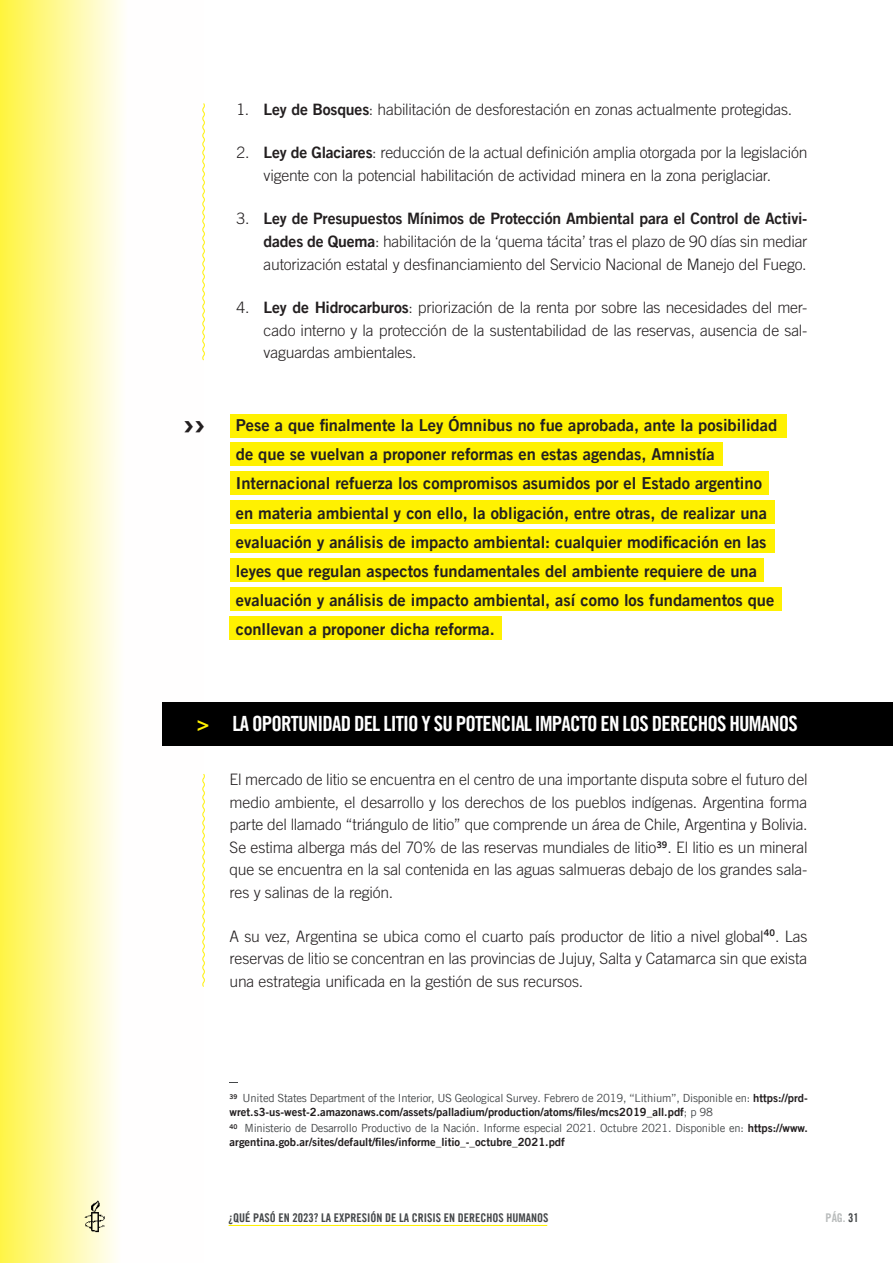
<style>
.page{position:relative;width:893px;height:1263px;background:#fff}
.page>*{position:absolute;margin:0;border:0;box-sizing:border-box;transform-origin:0 0}
.t1{font:36px "Amnesty Trade Gothic Bd 2";color:#231f20}
.t2{font:21px "Amnesty Trade Gothic Bd Cn 20";letter-spacing:-.04em;color:#fff}
.t3{font:16.5px/29.1px "Amnesty Trade Gothic Bd 2";color:#231f20}
.Galera{font:300 15.75px/22.5px "Amnesty Trade Gothic";letter-spacing:-.015em;color:#231f20;text-align:justify}
.t4{font:12px "Amnesty Trade Gothic Bd Cn 20";color:#444749}
.t5{font:12px "Amnesty Trade Gothic Bd Cn 20";color:#b9bcbc}
.t6{font:11.25px/13.5px "Amnesty Trade Gothic Bd 2";color:#231f20}
.t7{font:11.25px/13.5px "Amnesty Trade Gothic";letter-spacing:-.02em;color:#444749}
.s1{font-family:"Amnesty Trade Gothic Bd 2";font-weight:400}
.s2{color:#fff101}
.s3{font-family:"Amnesty Trade Gothic";color:#444749}
.s4{font-family:"Amnesty Trade Gothic Bd 2";color:#231f20}
.s5{color:#444749}
</style>
<div class="page">
<svg style="left:0;top:0;width:163px;height:1263px"></svg>
<hr style="left:229px;top:1225px;width:318px;height:1px;background:#fff101">
<img style="left:71px;top:1193px;width:47px;height:46px">
<div style="left:230px;top:414px;width:556px;height:24px;background:#fff101"></div>
<div style="left:230px;top:442px;width:492px;height:24px;background:#fff101"></div>
<div style="left:230px;top:558px;width:533px;height:24px;background:#fff101"></div>
<div style="left:230px;top:471px;width:538px;height:24px;background:#fff101"></div>
<div style="left:230px;top:587px;width:551px;height:24px;background:#fff101"></div>
<div style="left:230px;top:529px;width:544px;height:24px;background:#fff101"></div>
<div style="left:230px;top:500px;width:544px;height:24px;background:#fff101"></div>
<div style="left:230px;top:616px;width:272px;height:24px;background:#fff101"></div>
<svg style="left:202px;top:103px;width:3px;height:258px"></svg>
<svg style="left:202px;top:774px;width:3px;height:213px"></svg>
<div style="left:163px;top:702px;width:730px;height:44px;background:#000"></div>
<p class="t1" style="left:182px;top:400px;width:24px">››</p>
<p class="Galera" style="left:237px;top:98px;width:557px">1. <span class="s1">Ley de Bosques</span>: habilitación de desforestación en zonas actualmente protegidas.</p>
<p class="Galera" style="left:237px;top:141px;width:572px;text-align:center">2. <span class="s1">Ley de Glaciares</span>: reducción de la actual definición amplia otorgada por la legislación vigente con la potencial habilitación de actividad minera en la zona periglaciar.</p>
<p class="Galera" style="left:264px;top:207px;width:545px;text-indent:-27px">3. <span class="s1">Ley de Presupuestos Mínimos de Protección Ambiental para el Control de Activi&shy;dades de Quema</span>: habilitación de la ‘quema tácita’ tras el plazo de 90 días sin mediar autorización estatal y desfinanciamiento del Servicio Nacional de Manejo del Fuego.</p>
<p class="Galera" style="left:264px;top:296px;width:545px;text-indent:-27px">4. <span class="s1">Ley de Hidrocarburos</span>: priorización de la renta por sobre las necesidades del mer&shy;cado interno y la protección de la sustentabilidad de las reservas, ausencia de sal&shy;vaguardas ambientales.</p>
<p class="t3" style="left:236px;top:410px;width:543px">Pese a que finalmente la Ley Ómnibus no fue aprobada, ante la posibilidad de que se vuelvan a proponer reformas en estas agendas, Amnistía Internacional refuerza los compromisos asumidos por el Estado argentino en materia ambiental y con ello, la obligación, entre otras, de realizar una evaluación y análisis de impacto ambiental: cualquier modificación en las leyes que regulan aspectos fundamentales del ambiente requiere de una evaluación y análisis de impacto ambiental, así como los fundamentos que conllevan a proponer dicha reforma.</p>
<p class="t2" style="left:197px;top:711px;width:603px"><span class="s2">&gt;</span> LA OPORTUNIDAD DEL LITIO Y SU POTENCIAL IMPACTO EN LOS DERECHOS HUMANOS</p>
<p class="Galera" style="left:230px;top:768px;width:579px">El mercado de litio se encuentra en el centro de una importante disputa sobre el futuro del medio ambiente, el desarrollo y los derechos de los pueblos indígenas. Argentina forma parte del llamado “triángulo de litio” que comprende un área de Chile, Argentina y Bolivia.<br>Se estima alberga más del 70% de las reservas mundiales de litio<sup>39</sup>. El litio es un mineral que se encuentra en la sal contenida en las aguas salmueras debajo de los grandes sala&shy;res y salinas de la región.</p>
<p class="Galera" style="left:230px;top:924px;width:579px">A su vez, Argentina se ubica como el cuarto país productor de litio a nivel global<sup>40</sup>. Las reservas de litio se concentran en las provincias de Jujuy, Salta y Catamarca sin que exista una estrategia unificada en la gestión de sus recursos.</p>
<p class="t6" style="left:230px;top:1091px;width:580px"><sup>39</sup> <span class="s3">United States Department of the Interior, US Geological Survey. Febrero de 2019, “Lithium”, Disponible en:</span> https://prd&shy;wret.s3-us-west-2.amazonaws.com/assets/palladium/production/atoms/files/mcs2019_all.pdf<span class="s3">; p 98</span></p>
<p class="t7" style="left:230px;top:1121px;width:580px"><sup>40</sup> Ministerio de Desarrollo Productivo de la Nación. Informe especial 2021. Octubre 2021. Disponible en: <span class="s4">https://www. argentina.gob.ar/sites/default/files/informe_litio_-_octubre_2021.pdf</span></p>
<p class="t4" style="left:229px;top:1210px;width:321px">¿QUÉ PASÓ EN 2023? LA EXPRESIÓN DE LA CRISIS EN DERECHOS HUMANOS</p>
<p class="t5" style="left:826px;top:1210px;width:35px">PÁG. <span class="s5">31</span></p>
</div>
